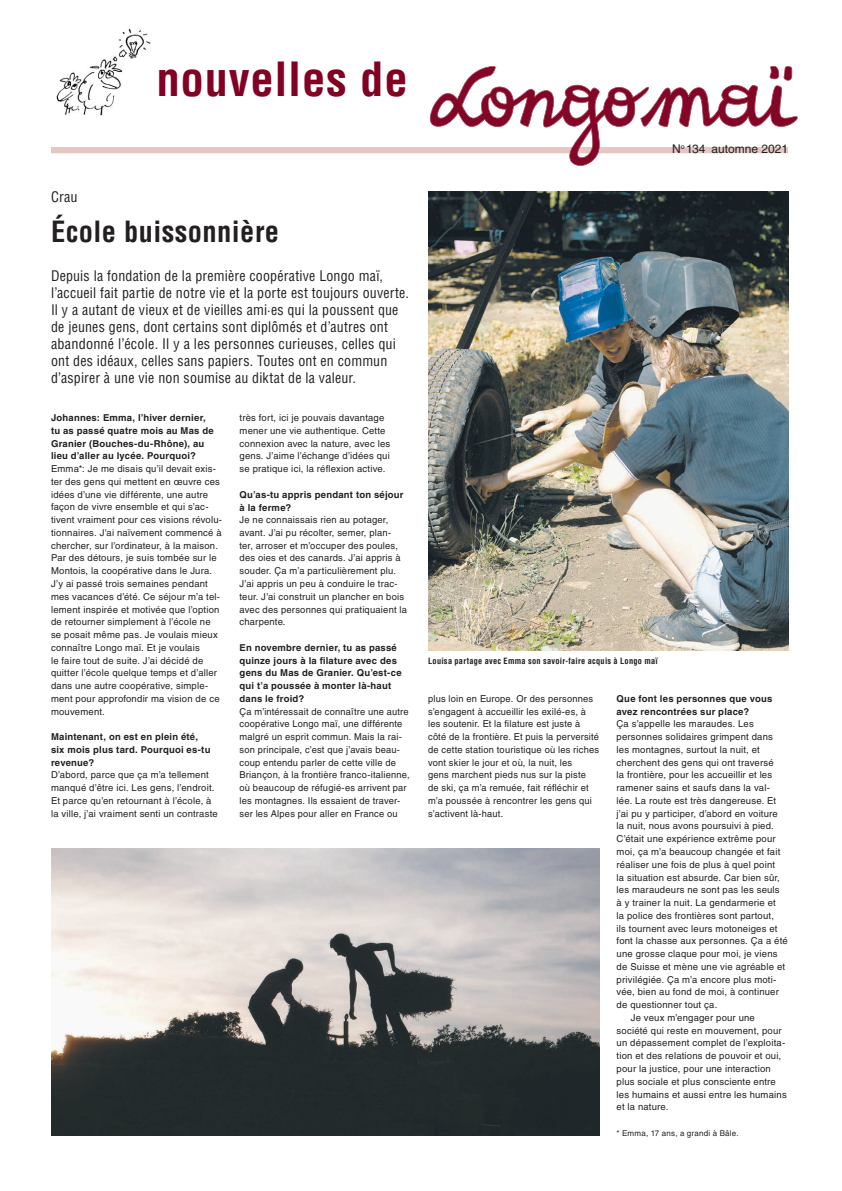
<style>
.page{position:relative;width:842px;height:1191px;background:#fff}
.page>*{position:absolute;margin:0;border:0;box-sizing:border-box;transform-origin:0 0}
.t1{font:700 condensed 46px "Helvetica LT Std";letter-spacing:.015em;color:#820123}
.t2{font:700 condensed 28.5px "Helvetica LT Std";letter-spacing:.015em;color:#231f20}
.t3{font:condensed 14.2px/17.1px "Helvetica LT Std";letter-spacing:.015em;color:#231f20}
.t4{font:12px "Helvetica LT Std";color:#231f20}
.t5{font:9.5px/12.8px "Helvetica LT Std";letter-spacing:.02em;color:#231f20}
.t6{font:700 9.5px/12.8px "Helvetica LT Std";letter-spacing:.02em;color:#231f20}
.t7{font:700 condensed 8.5px "Helvetica LT Std";letter-spacing:.035em;color:#231f20}
.t8{font:8px "Helvetica LT Std";letter-spacing:.03em;color:#231f20}
</style>
<div class="page">
<img style="left:428px;top:191px;width:360px;height:459px">
<img style="left:51px;top:848px;width:549px;height:287px">
<img style="left:57px;top:28px;width:94px;height:87px">
<div style="left:51px;top:147px;width:737px;height:6px;background:#e5c6c2"></div>
<svg style="left:430px;top:66px;width:368px;height:100px"></svg>
<h1 class="t1" style="left:156px;top:51px;width:253px">nouvelles de</h1>
<h3 class="t3" style="left:51px;top:188px;width:28px">Crau</h3>
<h2 class="t2" style="left:51px;top:214px;width:230px">École buissonnière</h2>
<p class="t3" style="left:51px;top:267px;width:359px">Depuis la fondation de la première coopérative Longo maï, l’accueil fait partie de notre vie et la porte est toujours ouverte.<br>Il y a autant de vieux et de vieilles ami·es qui la poussent que de jeunes gens, dont certains sont diplômés et d’autres ont abandonné l’école. Il y a les personnes curieuses, celles qui ont des idéaux, celles sans papiers. Toutes ont en commun d’aspirer à une vie non soumise au diktat de la valeur.</p>
<p class="t6" style="left:51px;top:411px;width:164px">Johannes: Emma, l’hiver dernier, tu as passé quatre mois au Mas de<br>Granier (Bouches-du-Rhône), au lieu d’aller au lycée. Pourquoi?</p>
<p class="t5" style="left:51px;top:462px;width:173px">Emma*: Je me disais qu’il devait exis&shy;ter des gens qui mettent en œuvre ces idées d’une vie différente, une autre façon de vivre ensemble et qui s’ac&shy;tivent vraiment pour ces visions révolu&shy;tionnaires. J’ai naïvement commencé à chercher, sur l’ordinateur, à la maison.<br>Par des détours, je suis tombée sur le Montois, la coopérative dans le Jura.<br>J’y ai passé trois semaines pendant mes vacances d’été. Ce séjour m’a tel&shy;lement inspirée et motivée que l’option de retourner simplement à l’école ne se posait même pas. Je voulais mieux connaître Longo maï. Et je voulais<br>le faire tout de suite. J’ai décidé de quitter l’école quelque temps et d’aller dans une autre coopérative, simple&shy;ment pour approfondir ma vision de ce mouvement.</p>
<p class="t6" style="left:51px;top:730px;width:161px">Maintenant, on est en plein été, six mois plus tard. Pourquoi es-tu revenue?</p>
<p class="t5" style="left:51px;top:768px;width:168px">D’abord, parce que ça m’a tellement manqué d’être ici. Les gens, l’endroit.<br>Et parce qu’en retournant à l’école, à la ville, j’ai vraiment senti un contraste</p>
<p class="t5" style="left:240px;top:411px;width:152px">très fort, ici je pouvais davantage mener une vie authentique. Cette connexion avec la nature, avec les gens. J’aime l’échange d’idées qui se pratique ici, la réflexion active.</p>
<p class="t6" style="left:240px;top:488px;width:165px">Qu’as-tu appris pendant ton séjour à la ferme?</p>
<p class="t5" style="left:240px;top:513px;width:169px">Je ne connaissais rien au potager, avant. J’ai pu récolter, semer, plan-<br>ter, arroser et m’occuper des poules, des oies et des canards. J’ai appris à souder. Ça m’a particulièrement plu.<br>J’ai appris un peu à conduire le trac&shy;teur. J’ai construit un plancher en bois avec des personnes qui pratiquaient la charpente.</p>
<p class="t6" style="left:240px;top:641px;width:164px">En novembre dernier, tu as passé quinze jours à la filature avec des gens du Mas de Granier. Qu’est-ce qui t’a poussée à monter là-haut dans le froid?</p>
<p class="t5" style="left:240px;top:705px;width:172px">Ça m’intéressait de connaître une autre coopérative Longo maï, une différente malgré un esprit commun. Mais la rai&shy;son principale, c’est que j’avais beau&shy;coup entendu parler de cette ville de Briançon, à la frontière franco-italienne, où beaucoup de réfugié-es arrivent par les montagnes. Ils essaient de traver&shy;ser les Alpes pour aller en France ou</p>
<p class="t4" style="left:672px;top:142px;width:118px">N<sup>o</sup> 134 automne 2021</p>
<p class="t7" style="left:428px;top:655px;width:231px">Louisa partage avec Emma son savoir-faire acquis à Longo maï</p>
<p class="t5" style="left:428px;top:692px;width:173px">plus loin en Europe. Or des personnes s’engagent à accueillir les exilé-es, à les soutenir. Et la filature est juste à côté de la frontière. Et puis la perversité de cette station touristique où les riches vont skier le jour et où, la nuit, les<br>gens marchent pieds nus sur la piste<br>de ski, ça m’a remuée, fait réfléchir et m’a poussée à rencontrer les gens qui s’activent là-haut.</p>
<p class="t6" style="left:617px;top:692px;width:157px">Que font les personnes que vous avez rencontrées sur place?</p>
<p class="t5" style="left:617px;top:717px;width:139px">Ça s’appelle les maraudes. Les</p>
<p class="t5" style="left:617px;top:730px;width:158px">personnes solidaires grimpent dans</p>
<p class="t5" style="left:617px;top:743px;width:145px">les montagnes, surtout la nuit, et</p>
<p class="t5" style="left:617px;top:756px;width:159px">cherchent des gens qui ont traversé</p>
<p class="t5" style="left:617px;top:768px;width:157px">la frontière, pour les accueillir et les</p>
<p class="t5" style="left:617px;top:781px;width:155px">ramener sains et saufs dans la val-</p>
<p class="t5" style="left:617px;top:794px;width:161px">lée. La route est très dangereuse. Et</p>
<p class="t5" style="left:617px;top:807px;width:163px">j’ai pu y participer, d’abord en voiture</p>
<p class="t5" style="left:617px;top:819px;width:159px">la nuit, nous avons poursuivi à pied.</p>
<p class="t5" style="left:617px;top:832px;width:160px">C’était une expérience extrême pour</p>
<p class="t5" style="left:617px;top:845px;width:165px">moi, ça m’a beaucoup changée et fait</p>
<p class="t5" style="left:617px;top:858px;width:160px">réaliser une fois de plus à quel point</p>
<p class="t5" style="left:617px;top:870px;width:165px">la situation est absurde. Car bien sûr,</p>
<p class="t5" style="left:617px;top:883px;width:165px">les maraudeurs ne sont pas les seuls</p>
<p class="t5" style="left:617px;top:896px;width:161px">à y trainer la nuit. La gendarmerie et</p>
<p class="t5" style="left:617px;top:909px;width:159px">la police des frontières sont partout,</p>
<p class="t5" style="left:617px;top:921px;width:162px">ils tournent avec leurs motoneiges et</p>
<p class="t5" style="left:617px;top:934px;width:173px">font la chasse aux personnes. Ça a été</p>
<p class="t5" style="left:617px;top:947px;width:163px">une grosse claque pour moi, je viens</p>
<p class="t5" style="left:617px;top:960px;width:170px">de Suisse et mène une vie agréable et</p>
<p class="t5" style="left:617px;top:973px;width:161px">privilégiée. Ça m’a encore plus moti-</p>
<p class="t5" style="left:617px;top:985px;width:164px">vée, bien au fond de moi, à continuer</p>
<p class="t5" style="left:617px;top:998px;width:102px">de questionner tout ça.</p>
<p class="t5" style="left:631px;top:1011px;width:126px">Je veux m’engager pour une</p>
<p class="t5" style="left:617px;top:1024px;width:167px">société qui reste en mouvement, pour</p>
<p class="t5" style="left:617px;top:1036px;width:170px">un dépassement complet de l’exploita-</p>
<p class="t5" style="left:617px;top:1049px;width:166px">tion et des relations de pouvoir et oui,</p>
<p class="t5" style="left:617px;top:1062px;width:156px">pour la justice, pour une interaction</p>
<p class="t5" style="left:617px;top:1075px;width:161px">plus sociale et plus consciente entre</p>
<p class="t5" style="left:617px;top:1087px;width:172px">les humains et aussi entre les humains</p>
<p class="t5" style="left:617px;top:1100px;width:53px">et la nature.</p>
<p class="t8" style="left:617px;top:1128px;width:124px">* Emma, 17 ans, a grandi à Bâle.</p>
</div>
